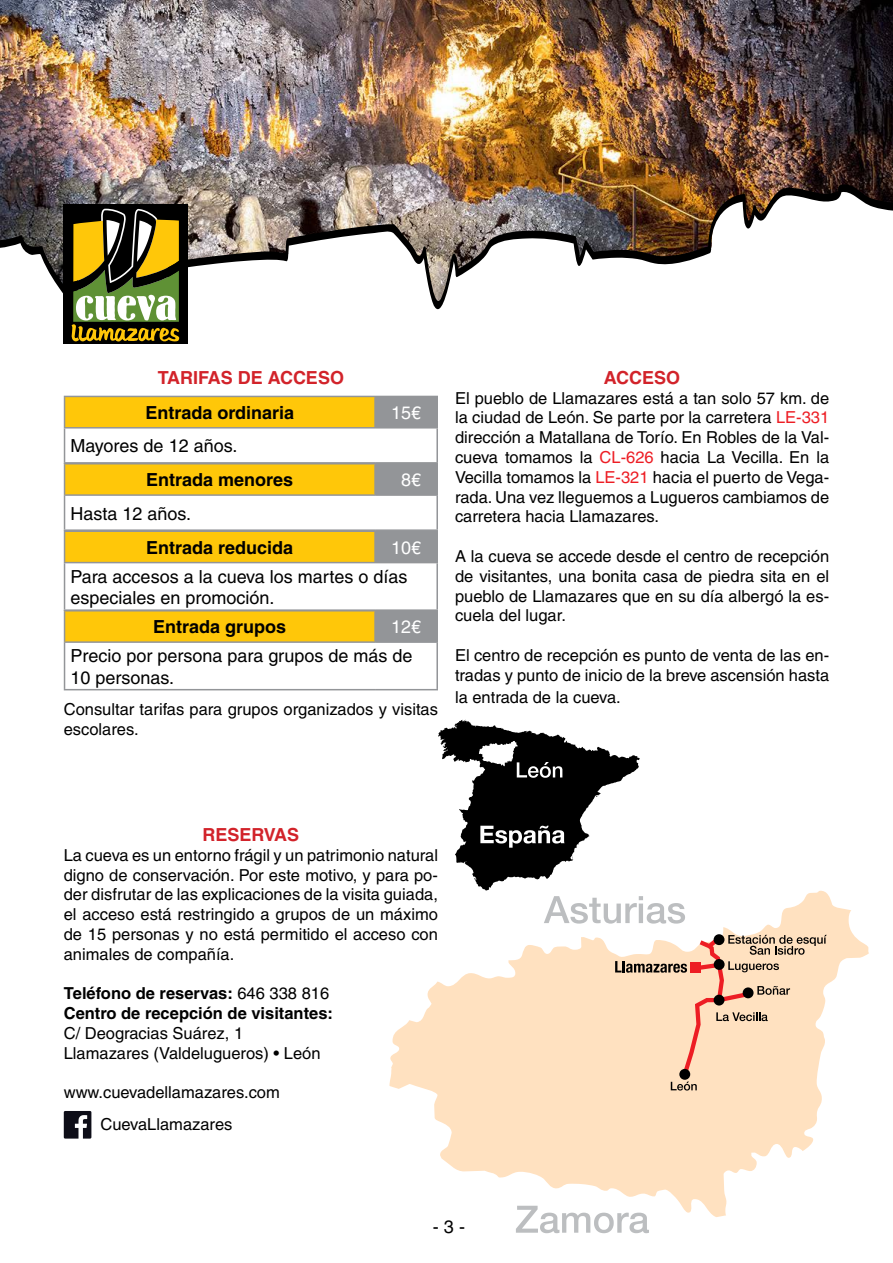
<style>
.page{position:relative;width:893px;height:1263px;background:#fff}
.page>*{position:absolute;margin:0;border:0;box-sizing:border-box;transform-origin:0 0}
.t1{font:18px/21.6px "Helvetica";color:#000}
.t2{font:700 18px "Helvetica";color:#000}
.t3{font:700 18px "Helvetica";color:#d2232a}
.t4{font:18px "Helvetica";color:#fff}
.t5{font:16.5px/19.8px "Helvetica";color:#000}
.t6{font:700 16.5px/19.8px "Helvetica";color:#000}
.s1{color:#ed1d24}
.s2{font-weight:400}
</style>
<div class="page">
<img style="left:0;top:0;width:893px;height:183px">
<img style="left:0;top:183px;width:893px;height:130px">
<div style="left:64px;top:204px;width:124px;height:140px;background:#000"></div>
<svg style="left:71px;top:209px;width:109px;height:132px"></svg>
<svg style="left:64px;top:1111px;width:27px;height:27px"></svg>
<svg style="left:516px;top:1217px;width:133px;height:16px"></svg>
<svg style="left:389px;top:890px;width:480px;height:327px;fill:#ffe1c0"></svg>
<svg style="left:671px;top:1081px;width:26px;height:9px"></svg>
<svg style="left:615px;top:935px;width:212px;height:140px;background:#f2d2b6"></svg>
<div style="left:679px;top:1069px;width:11px;height:11px;background:#000;border-radius:50%"></div>
<div style="left:714px;top:995px;width:10px;height:10px;background:#000;border-radius:50%"></div>
<div style="left:714px;top:959px;width:11px;height:11px;background:#000;border-radius:50%"></div>
<div style="left:714px;top:934px;width:10px;height:11px;background:#000;border-radius:50%"></div>
<div style="left:743px;top:987px;width:10px;height:11px;background:#000;border-radius:50%"></div>
<div style="left:690px;top:962px;width:11px;height:11px;background:#ed1d24"></div>
<svg style="left:438px;top:720px;width:247px;height:204px"></svg>
<div style="left:65px;top:396px;width:310px;height:32px;background:#ffc709"></div>
<div style="left:375px;top:396px;width:62px;height:32px;background:#939598"></div>
<hr style="left:64px;top:396px;width:311px;height:1px;background:#939598">
<hr style="left:64px;top:397px;width:1px;height:30px;background:#939598">
<hr style="left:375px;top:396px;width:63px;height:1px;background:#939598">
<hr style="left:374px;top:397px;width:2px;height:30px;background:#939598">
<hr style="left:436px;top:397px;width:2px;height:30px;background:#939598">
<hr style="left:64px;top:427px;width:311px;height:1px;background:#939598">
<hr style="left:64px;top:428px;width:1px;height:34px;background:#939598">
<hr style="left:375px;top:427px;width:63px;height:1px;background:#939598">
<hr style="left:436px;top:428px;width:2px;height:34px;background:#939598">
<hr style="left:64px;top:462px;width:311px;height:2px;background:#939598">
<hr style="left:375px;top:462px;width:63px;height:2px;background:#939598">
<div style="left:65px;top:464px;width:310px;height:31px;background:#ffc709"></div>
<div style="left:375px;top:464px;width:62px;height:31px;background:#939598"></div>
<hr style="left:64px;top:464px;width:1px;height:30px;background:#939598">
<hr style="left:374px;top:464px;width:2px;height:30px;background:#939598">
<hr style="left:436px;top:464px;width:2px;height:30px;background:#939598">
<hr style="left:64px;top:494px;width:311px;height:2px;background:#939598">
<hr style="left:64px;top:496px;width:1px;height:33px;background:#939598">
<hr style="left:375px;top:494px;width:63px;height:2px;background:#939598">
<hr style="left:436px;top:496px;width:2px;height:33px;background:#939598">
<hr style="left:64px;top:529px;width:311px;height:2px;background:#939598">
<hr style="left:375px;top:529px;width:63px;height:2px;background:#939598">
<div style="left:65px;top:531px;width:310px;height:32px;background:#ffc709"></div>
<div style="left:375px;top:531px;width:62px;height:32px;background:#939598"></div>
<hr style="left:64px;top:530px;width:311px;height:2px;background:#939598">
<hr style="left:64px;top:532px;width:1px;height:30px;background:#939598">
<hr style="left:375px;top:530px;width:63px;height:2px;background:#939598">
<hr style="left:374px;top:532px;width:2px;height:30px;background:#939598">
<hr style="left:436px;top:532px;width:2px;height:30px;background:#939598">
<hr style="left:64px;top:562px;width:311px;height:1px;background:#939598">
<hr style="left:64px;top:563px;width:1px;height:46px;background:#939598">
<hr style="left:375px;top:562px;width:63px;height:1px;background:#939598">
<hr style="left:436px;top:563px;width:2px;height:46px;background:#939598">
<hr style="left:64px;top:609px;width:311px;height:2px;background:#939598">
<hr style="left:375px;top:609px;width:63px;height:2px;background:#939598">
<div style="left:65px;top:611px;width:310px;height:31px;background:#ffc709"></div>
<div style="left:375px;top:611px;width:62px;height:31px;background:#939598"></div>
<hr style="left:64px;top:611px;width:1px;height:30px;background:#939598">
<hr style="left:374px;top:611px;width:2px;height:30px;background:#939598">
<hr style="left:436px;top:611px;width:2px;height:30px;background:#939598">
<hr style="left:64px;top:641px;width:311px;height:2px;background:#939598">
<hr style="left:64px;top:643px;width:1px;height:46px;background:#939598">
<hr style="left:375px;top:641px;width:63px;height:2px;background:#939598">
<hr style="left:436px;top:643px;width:2px;height:46px;background:#939598">
<hr style="left:64px;top:689px;width:311px;height:1px;background:#939598">
<hr style="left:375px;top:689px;width:63px;height:1px;background:#939598">
<p class="t3" style="left:158px;top:367px;width:188px">TARIFAS DE ACCESO</p>
<p class="t2" style="left:145px;top:402px;width:150px">Entrada ordinaria</p>
<p class="t4" style="left:391px;top:402px;width:32px">15€</p>
<p class="t1" style="left:71px;top:435px;width:168px">Mayores de 12 años.</p>
<p class="t2" style="left:146px;top:469px;width:149px">Entrada menores</p>
<p class="t4" style="left:401px;top:470px;width:22px">8€</p>
<p class="t1" style="left:71px;top:502px;width:122px">Hasta 12 años.</p>
<p class="t2" style="left:146px;top:536px;width:149px">Entrada reducida</p>
<p class="t4" style="left:391px;top:537px;width:32px">10€</p>
<p class="t1" style="left:71px;top:565px;width:338px">Para accesos a la cueva los martes o días especiales en promoción.</p>
<p class="t2" style="left:153px;top:616px;width:135px">Entrada grupos</p>
<p class="t4" style="left:391px;top:617px;width:32px">12€</p>
<p class="t1" style="left:71px;top:645px;width:344px">Precio por persona para grupos de más de<br>10 personas.</p>
<p class="t5" style="left:64px;top:699px;width:376px">Consultar tarifas para grupos organizados y visitas escolares.</p>
<p class="t3" style="left:604px;top:367px;width:78px">ACCESO</p>
<p class="t5" style="left:455px;top:388px;width:376px;text-align:justify">El pueblo de Llamazares está a tan solo 57 km. de la ciudad de León. Se parte por la carretera <span class="s1">LE-331 </span>dirección a Matallana de Torío. En Robles de la Val&shy;cueva tomamos la <span class="s1">CL-626</span> hacia La Vecilla. En la Vecilla tomamos la <span class="s1">LE-321</span> hacia el puerto de Vega&shy;rada. Una vez lleguemos a Lugueros cambiamos de carretera hacia Llamazares.</p>
<p class="t5" style="left:455px;top:546px;width:376px;text-align:justify">A la cueva se accede desde el centro de recepción de visitantes, una bonita casa de piedra sita en el pueblo de Llamazares que en su día albergó la es&shy;cuela del lugar.</p>
<p class="t5" style="left:455px;top:645px;width:376px">El centro de recepción es punto de venta de las en&shy;tradas y punto de inicio de la breve ascensión hasta</p>
<p class="t5" style="left:455px;top:687px;width:167px">la entrada de la cueva.</p>
<p class="t3" style="left:203px;top:824px;width:98px">RESERVAS</p>
<p class="t5" style="left:64px;top:845px;width:376px;text-align:justify">La cueva es un entorno frágil y un patrimonio natural digno de conservación. Por este motivo, y para po&shy;der disfrutar de las explicaciones de la visita guiada, el acceso está restringido a grupos de un máximo de 15 personas y no está permitido el acceso con animales de compañía.</p>
<p class="t6" style="left:64px;top:983px;width:271px">Teléfono de reservas: <span class="s2">646 338 816<br></span>Centro de recepción de visitantes:</p>
<p class="t5" style="left:64px;top:1023px;width:258px">C/ Deogracias Suárez, 1<br>Llamazares (Valdelugueros) • León</p>
<p class="t5" style="left:100px;top:1077px;width:181px;line-height:31.8px;text-indent:-37px">www.cuevadellamazares.com<br>CuevaLlamazares</p>
<p class="t1" style="left:433px;top:1216px;width:34px">- 3 -</p>
</div>
